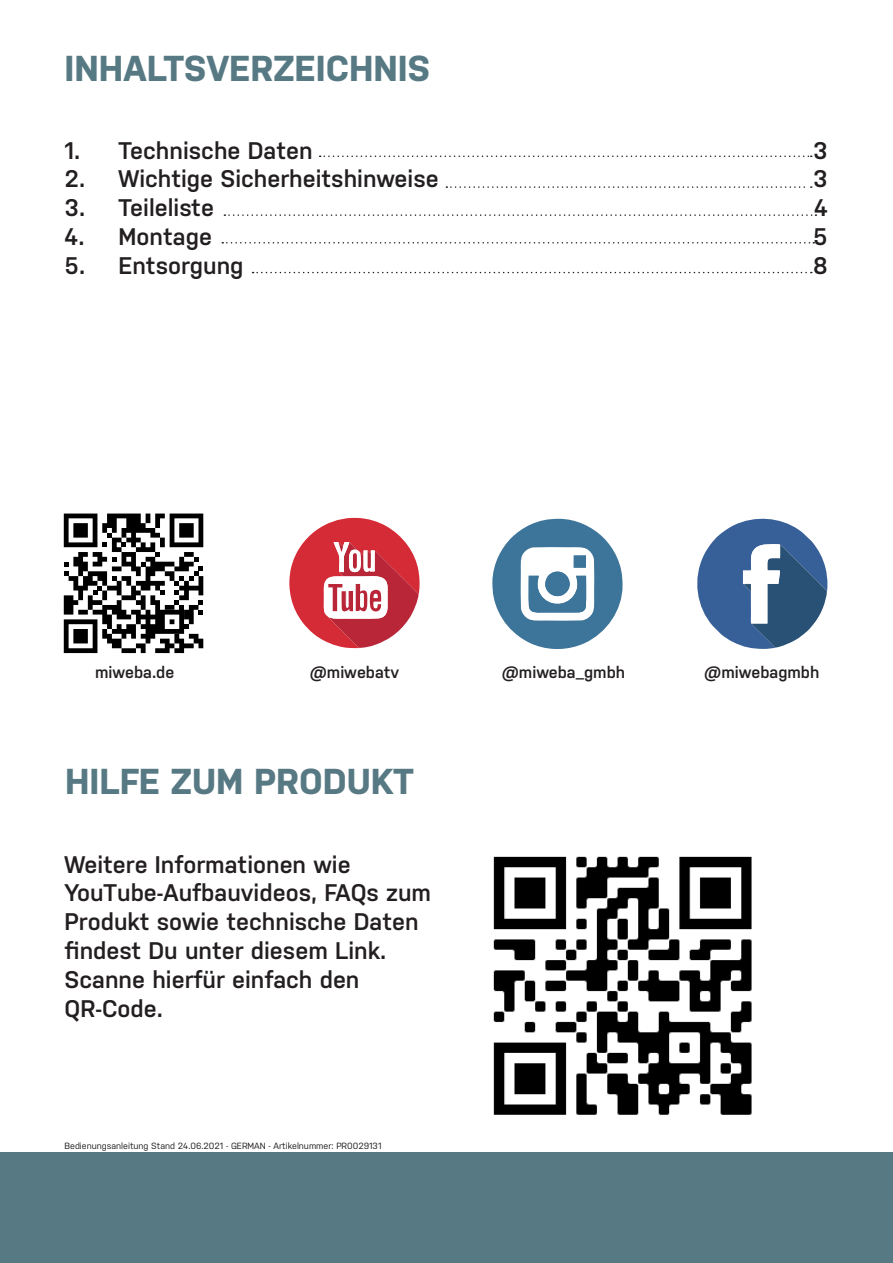
<style>
.page{position:relative;width:893px;height:1263px;background:#fff}
.page>*{position:absolute;margin:0;border:0;box-sizing:border-box;transform-origin:0 0}
.t1{font:700 36px "Nudista";color:#577983}
.t2{font:600 24px/28.8px "Nudista";color:#231f20}
.t3{font:600 16.5px "Nudista";color:#231f20}
.t4{font:9px "Nudista";color:#231f20}
</style>
<div class="page">
<div style="left:0;top:1152px;width:893px;height:111px;background:#577983"></div>
<svg style="left:446px;top:186px;width:366px;height:2px"></svg>
<svg style="left:320px;top:156px;width:492px;height:1px"></svg>
<svg style="left:224px;top:214px;width:592px;height:2px"></svg>
<svg style="left:222px;top:242px;width:592px;height:2px"></svg>
<svg style="left:253px;top:272px;width:559px;height:1px"></svg>
<svg style="left:289px;top:518px;width:131px;height:130px"></svg>
<svg style="left:492px;top:519px;width:130px;height:130px"></svg>
<div style="left:574px;top:555px;width:12px;height:13px;background:#3d759a"></div>
<svg style="left:697px;top:518px;width:130px;height:131px"></svg>
<svg style="left:64px;top:513px;width:139px;height:140px"></svg>
<img style="left:493px;top:856px;width:259px;height:259px">
<h1 class="t1" style="left:65px;top:47px;width:367px">INHALTSVERZEICHNIS</h1>
<p class="t2" style="left:65px;top:136px;width:250px">1. Technische Daten</p>
<p class="t2" style="left:813px;top:136px;width:16px">3</p>
<p class="t2" style="left:65px;top:164px;width:376px">2. Wichtige Sicherheitshinweise</p>
<p class="t2" style="left:813px;top:164px;width:16px">3</p>
<p class="t2" style="left:65px;top:193px;width:151px">3. Teileliste</p>
<p class="t2" style="left:814px;top:193px;width:15px">4</p>
<p class="t2" style="left:65px;top:222px;width:149px">4. Montage</p>
<p class="t2" style="left:813px;top:222px;width:16px">5</p>
<p class="t2" style="left:65px;top:251px;width:180px">5. Entsorgung</p>
<p class="t2" style="left:813px;top:251px;width:16px">8</p>
<p class="t3" style="left:502px;top:663px;width:125px">@miweba_gmbh</p>
<p class="t3" style="left:95px;top:663px;width:81px">miweba.de</p>
<p class="t3" style="left:310px;top:663px;width:91px">@miwebatv</p>
<p class="t3" style="left:509px;top:663px;width:98px">@miweba.de</p>
<p class="t3" style="left:704px;top:663px;width:117px">@miwebagmbh</p>
<h1 class="t1" style="left:65px;top:761px;width:350px">HILFE ZUM PRODUKT</h1>
<p class="t2" style="left:65px;top:850px;width:368px">Weitere Informationen wie<br>YouTube-Aufbauvideos, FAQs zum<br>Produkt sowie technische Daten findest Du unter diesem Link.<br>Scanne hierfür einfach den<br>QR-Code.</p>
<p class="t4" style="left:65px;top:1141px;width:318px">Bedienungsanleitung Stand 24.06.2021 - GERMAN - Artikelnummer: PR0029131</p>
</div>
